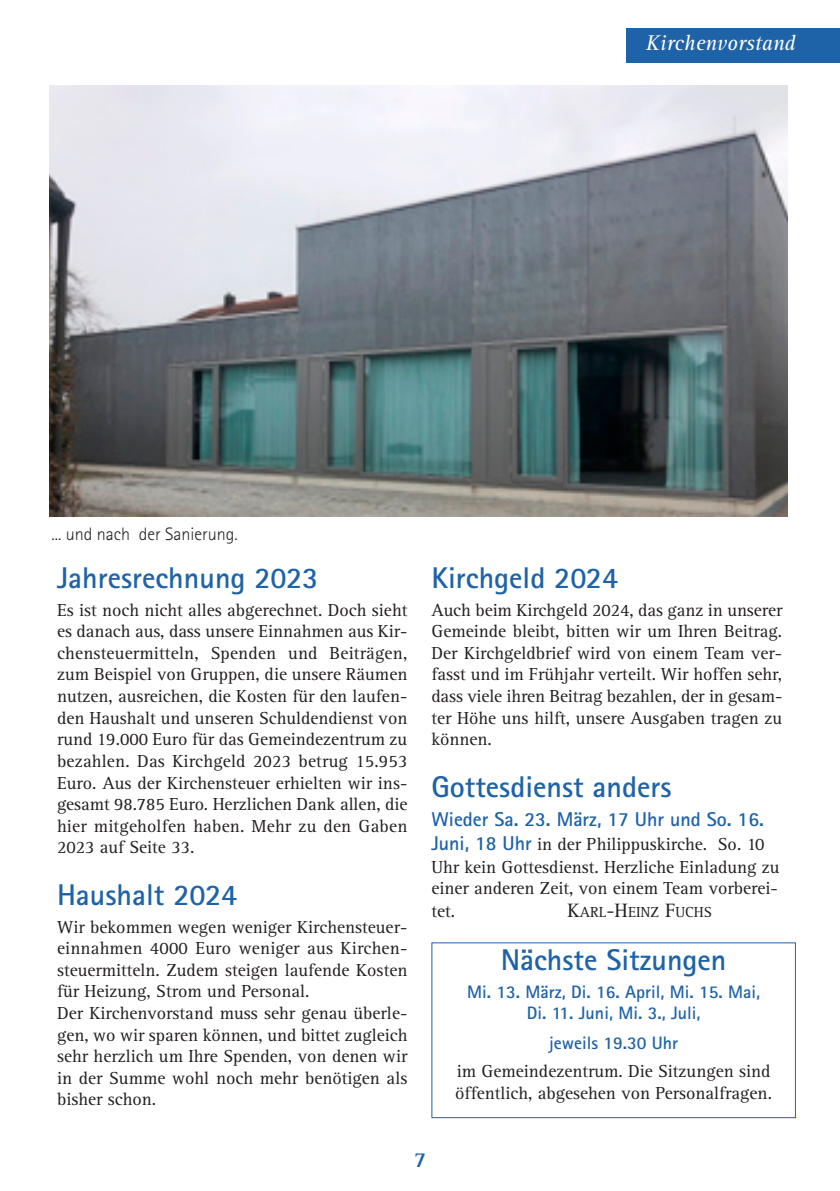
<style>
.page{position:relative;width:840px;height:1191px;background:#fff}
.page>*{position:absolute;margin:0;border:0;box-sizing:border-box;transform-origin:0 0}
.t1{font:700 30px "Rotis Sans Serif Std";color:#1e62a7}
.t2{font:italic 22px "Rotis Serif Std";color:#fff}
.t3{font:700 22px "Rotis Serif Std";color:#1e62a7}
.t4{font:700 20px "Rotis Sans Serif Std";color:#1e62a7}
.t5{font:18px/21.6px "Rotis Serif Std";color:#231f20}
.t6{font:700 18px/21.6px "Rotis Sans Serif Std";color:#1e62a7;text-align:center}
.t7{font:300 18px "Rotis Sans Serif Std";color:#231f20}
.t8{font:15px "Rotis Serif Std";color:#231f20}
.s1{font-family:"Rotis Sans Serif Std";font-weight:700;font-size:20px;color:#1e62a7}
.s2{font-size:20px}
</style>
<div class="page">
<img style="left:50px;top:85px;width:737px;height:431px">
<div style="left:626px;top:28px;width:213px;height:34px;background:#1e62a7"></div>
<div style="left:431px;top:942px;width:364px;height:176px;border:1px solid #1e62a7"></div>
<p class="t2" style="left:645px;top:34px;width:151px">Kirchenvorstand</p>
<p class="t7" style="left:51px;top:527px;width:188px">... und nach der Sanierung.</p>
<h1 class="t1" style="left:57px;top:567px;width:263px">Jahresrechnung 2023</h1>
<p class="t5" style="left:57px;top:600px;width:351px;text-align:justify">Es ist noch nicht alles abgerechnet. Doch sieht es danach aus, dass unsere Einnahmen aus Kir&shy;chensteuermitteln, Spenden und Beiträgen, zum Beispiel von Gruppen, die unsere Räumen nutzen, ausreichen, die Kosten für den laufen&shy;den Haushalt und unseren Schuldendienst von rund 19.000 Euro für das Gemeindezentrum zu bezahlen. Das Kirchgeld 2023 betrug 15.953<br>Euro. Aus der Kirchensteuer erhielten wir ins&shy;gesamt 98.785 Euro. Herzlichen Dank allen, die hier mitgeholfen haben. Mehr zu den Gaben 2023 auf Seite 33.</p>
<h1 class="t1" style="left:57px;top:884px;width:182px">Haushalt 2024</h1>
<p class="t5" style="left:57px;top:917px;width:351px">Wir bekommen wegen weniger Kirchensteuer&shy;einnahmen 4000 Euro weniger aus Kirchen&shy;steuermitteln. Zudem steigen laufende Kosten für Heizung, Strom und Personal.<br>Der Kirchenvorstand muss sehr genau überle&shy;gen, wo wir sparen können, und bittet zugleich sehr herzlich um Ihre Spenden, von denen wir in der Summe wohl noch mehr benötigen als bisher schon.</p>
<h1 class="t1" style="left:431px;top:567px;width:188px">Kirchgeld 2024</h1>
<p class="t5" style="left:431px;top:600px;width:352px;text-align:justify">Auch beim Kirchgeld 2024, das ganz in unserer Gemeinde bleibt, bitten wir um Ihren Beitrag.<br>Der Kirchgeldbrief wird von einem Team ver&shy;fasst und im Frühjahr verteilt. Wir hoffen sehr, dass viele ihren Beitrag bezahlen, der in gesam&shy;ter Höhe uns hilft, unsere Ausgaben tragen zu können.</p>
<h1 class="t1" style="left:431px;top:776px;width:241px">Gottesdienst anders</h1>
<p class="t4" style="left:431px;top:812px;width:334px">Wieder Sa. 23. März, 17 Uhr und So. 16.</p>
<p class="t5" style="left:431px;top:834px;width:349px;line-height:22.4px"><span class="s1">Juni, 18 Uhr</span> in der Philippuskirche. So. 10<br>Uhr kein Gottesdienst. Herzliche Einladung zu einer anderen Zeit, von einem Team vorberei&shy;tet.</p>
<p class="t8" style="left:567px;top:906px;width:146px"><span class="s2">K</span>ARL<span class="s2">-H</span>EINZ <span class="s2">F</span>UCHS</p>
<h1 class="t1" style="left:500px;top:949px;width:227px">Nächste Sitzungen</h1>
<p class="t6" style="left:467px;top:982px;width:294px">Mi. 13. März, Di. 16. April, Mi. 15. Mai,<br>Di. 11. Juni, Mi. 3., Juli,</p>
<p class="t6" style="left:548px;top:1034px;width:130px">jeweils 19.30 Uhr</p>
<p class="t5" style="left:455px;top:1062px;width:318px">im Gemeindezentrum. Die Sitzungen sind öffentlich, abgesehen von Personalfragen.</p>
<p class="t3" style="left:414px;top:1151px;width:14px">7</p>
</div>
